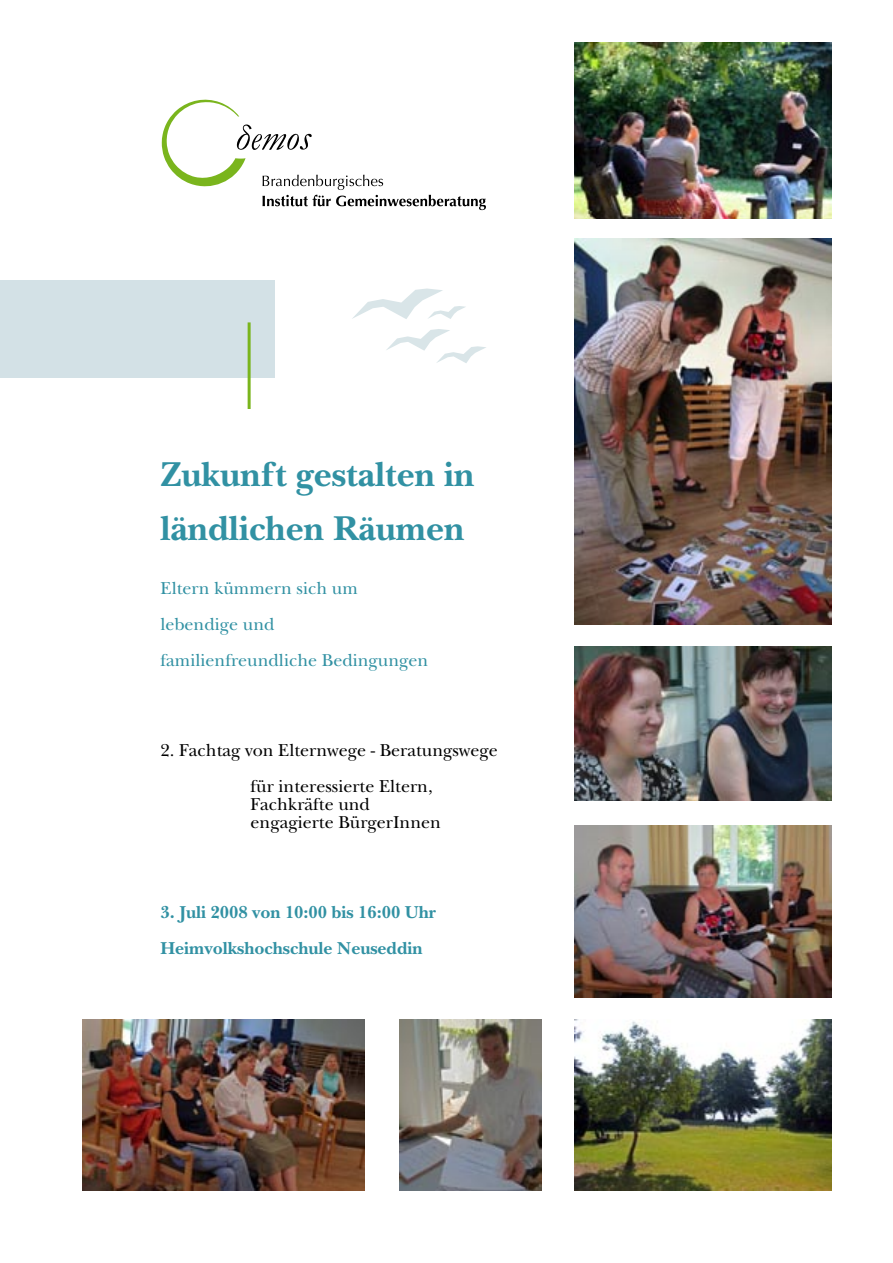
<style>
.page{position:relative;width:893px;height:1263px;background:#fff}
.page>*{position:absolute;margin:0;border:0;box-sizing:border-box;transform-origin:0 0}
.t1{font:700 36px/54px "New Baskerville";color:#3191a3}
.t2{font:18px/36px "New Baskerville";color:#000}
.t3{font:18px/36px "New Baskerville";color:#3191a3}
.t4{font:700 18px/36px "New Baskerville";color:#3191a3}
</style>
<div class="page">
<div style="left:0;top:280px;width:275px;height:97px;background:#d3e1e6"></div>
<hr style="left:248px;top:322px;width:3px;height:87px;background:#7ab51d">
<svg style="left:162px;top:99px;width:324px;height:111px"></svg>
<svg style="left:352px;top:288px;width:114px;height:31px"></svg>
<svg style="left:386px;top:329px;width:100px;height:34px"></svg>
<img style="left:574px;top:1019px;width:257px;height:172px">
<img style="left:574px;top:43px;width:257px;height:175px">
<img style="left:574px;top:239px;width:257px;height:386px">
<img style="left:574px;top:646px;width:257px;height:155px">
<img style="left:574px;top:826px;width:258px;height:172px">
<img style="left:399px;top:1019px;width:143px;height:172px">
<img style="left:83px;top:1019px;width:282px;height:172px">
<h1 class="t1" style="left:161px;top:448px;width:315px">Zukunft gestalten in ländlichen Räumen</h1>
<p class="t3" style="left:161px;top:570px;width:269px">Eltern kümmern sich um lebendige und familienfreundliche Bedingungen</p>
<p class="t2" style="left:251px;top:732px;width:249px;text-indent:-90px">2. Fachtag von Elternwege - Beratungswege für interessierte Eltern,</p>
<p class="t2" style="left:251px;top:795px;width:192px;line-height:18px">Fachkräfte und engagierte BürgerInnen</p>
<p class="t4" style="left:161px;top:894px;width:277px">3. Juli 2008 von 10:00 bis 16:00 Uhr<br>Heimvolkshochschule Neuseddin</p>
</div>
